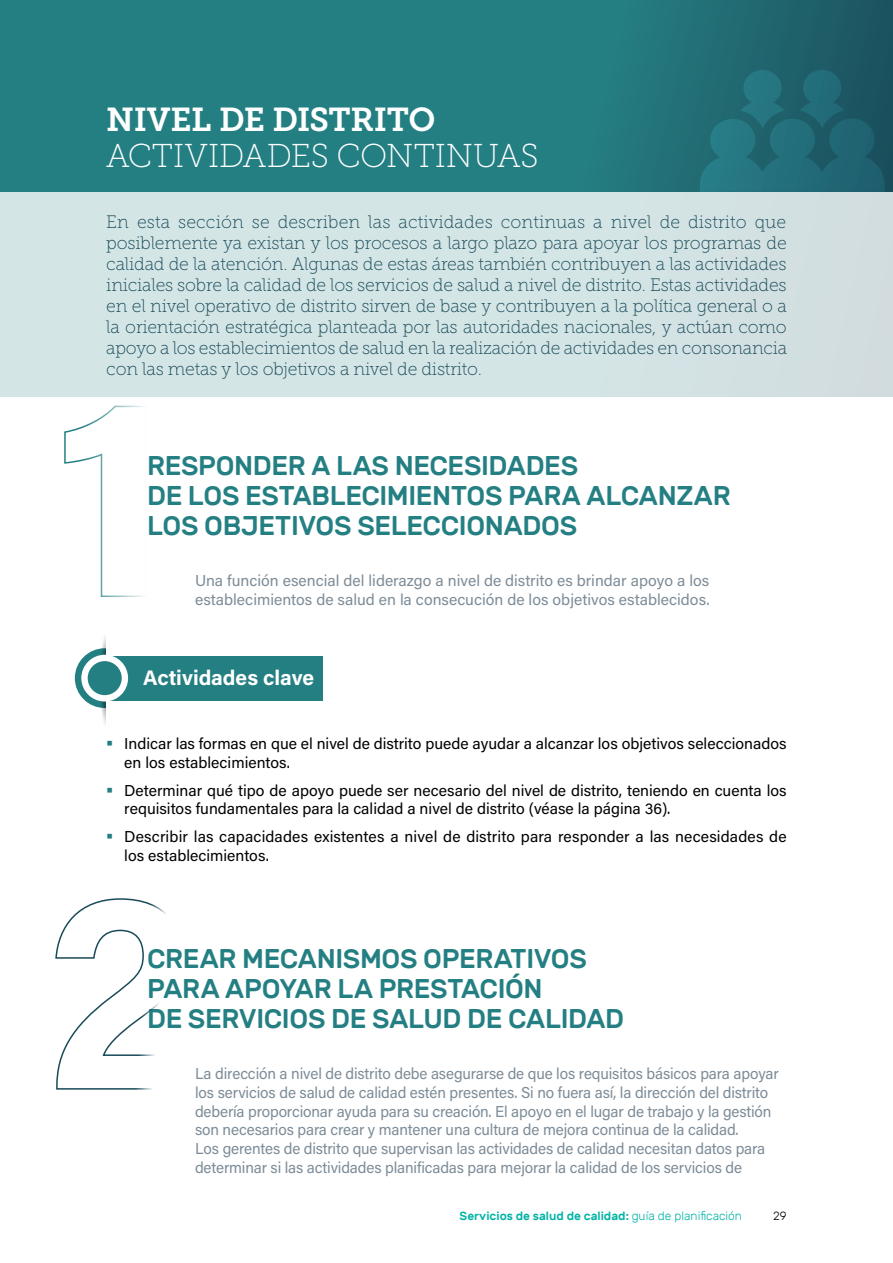
<style>
.page{position:relative;width:893px;height:1263px;background:#fff}
.page>*{position:absolute;margin:0;border:0;box-sizing:border-box;transform-origin:0 0}
.t1{font:33px "Museo Slab 100";letter-spacing:-.01em;color:#fff}
.t2{font:33px "Museo Slab 700";letter-spacing:-.015em;color:#fff}
.t3{font:500 27px/30px "Rubik";letter-spacing:-.015em;color:#247f83}
.t4{font:700 21px "Acumin Pro";color:#fff}
.t5{font:18px/21px "Museo Slab 100";letter-spacing:-.01em;color:#184a58;text-align:justify}
.t6{font:15.75px/18.9px "Acumin Pro";letter-spacing:-.01em;color:#7d8c98}
.t7{font:15.75px/18.9px "Acumin Pro";color:#000}
.t8{font:500 12px "Rubik";color:#00b3a5}
.t9{font:300 12px "Rubik";color:#000}
.s1{font-weight:300}
</style>
<div class="page">
<svg style="left:0;top:0;width:893px;height:191px;background:#237a7f"></svg>
<svg style="left:700px;top:70px;width:185px;height:121px;background:#216874"></svg>
<div style="left:0;top:191px;width:893px;height:205px;background:#d4e5e6"></div>
<div style="left:75px;top:648px;width:60px;height:60px;background:#247f83;border-radius:50%"></div>
<svg style="left:99px;top:627px;width:15px;height:106px"></svg>
<div style="left:106px;top:618px;width:47px;height:123px;background:#fff"></div>
<div style="left:106px;top:656px;width:217px;height:45px;background:#247f83"></div>
<div style="left:81px;top:655px;width:47px;height:46px;background:#fff;border-radius:50%"></div>
<div style="left:88px;top:661px;width:34px;height:34px;background:#247f83;border-radius:50%"></div>
<svg style="left:64px;top:405px;width:80px;height:192px"></svg>
<svg style="left:55px;top:898px;width:111px;height:192px"></svg>
<h1 class="t2" style="left:106px;top:100px;width:331px">NIVEL DE DISTRITO</h1>
<h1 class="t1" style="left:106px;top:138px;width:434px">ACTIVIDADES CONTINUAS</h1>
<p class="t5" style="left:106px;top:211px;width:682px">En esta sección se describen las actividades continuas a nivel de distrito que posiblemente ya existan y los procesos a largo plazo para apoyar los programas de calidad de la atención. Algunas de estas áreas también contribuyen a las actividades iniciales sobre la calidad de los servicios de salud a nivel de distrito. Estas actividades en el nivel operativo de distrito sirven de base y contribuyen a la política general o a la orientación estratégica planteada por las autoridades nacionales, y actúan como apoyo a los establecimientos de salud en la realización de actividades en consonancia con las metas y los objetivos a nivel de distrito.</p>
<h2 class="t3" style="left:147px;top:451px;width:585px">RESPONDER A LAS NECESIDADES<br>DE LOS ESTABLECIMIENTOS PARA ALCANZAR<br>LOS OBJETIVOS SELECCIONADOS</h2>
<p class="t6" style="left:195px;top:570px;width:516px">Una función esencial del liderazgo a nivel de distrito es brindar apoyo a los establecimientos de salud en la consecución de los objetivos establecidos.</p>
<h3 class="t4" style="left:143px;top:663px;width:173px">Actividades clave</h3>
<p class="t7" style="left:124px;top:734px;width:664px">Indicar las formas en que el nivel de distrito puede ayudar a alcanzar los objetivos seleccionados en los establecimientos.</p>
<p class="t7" style="left:124px;top:780px;width:664px">Determinar qué tipo de apoyo puede ser necesario del nivel de distrito, teniendo en cuenta los requisitos fundamentales para la calidad a nivel de distrito (véase la página 36).</p>
<p class="t7" style="left:124px;top:826px;width:664px">Describir las capacidades existentes a nivel de distrito para responder a las necesidades de los establecimientos.</p>
<h2 class="t3" style="left:147px;top:944px;width:479px">CREAR MECANISMOS OPERATIVOS<br>PARA APOYAR LA PRESTACIÓN<br>DE SERVICIOS DE SALUD DE CALIDAD</h2>
<p class="t6" style="left:195px;top:1063px;width:585px">La dirección a nivel de distrito debe asegurarse de que los requisitos básicos para apoyar los servicios de salud de calidad estén presentes. Si no fuera así, la dirección del distrito debería proporcionar ayuda para su creación. El apoyo en el lugar de trabajo y la gestión son necesarios para crear y mantener una cultura de mejora continua de la calidad.<br>Los gerentes de distrito que supervisan las actividades de calidad necesitan datos para determinar si las actividades planificadas para mejorar la calidad de los servicios de</p>
<p class="t8" style="left:460px;top:1209px;width:284px">Servicios de salud de calidad: <span class="s1">guía de planificación</span></p>
<p class="t9" style="left:773px;top:1209px;width:15px">29</p>
</div>
